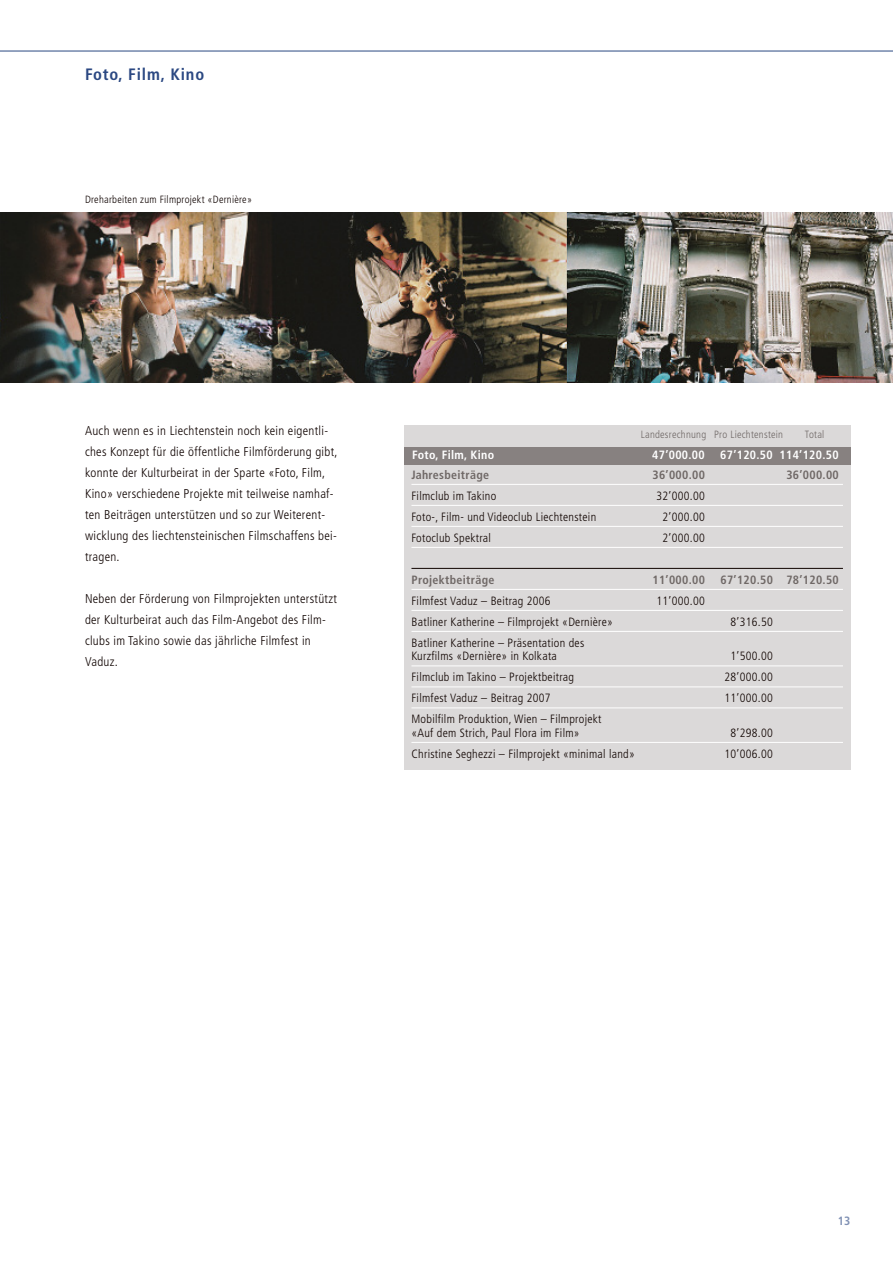
<style>
.page{position:relative;width:893px;height:1263px;background:#fff}
.page>*{position:absolute;margin:0;border:0;box-sizing:border-box;transform-origin:0 0}
.t1{font:700 condensed 16.5px "Frutiger";letter-spacing:.05em;color:#2b4882}
.t2{font:300 condensed 12.75px/21px "Frutiger";letter-spacing:.025em;color:#0f0300}
.t3{font:300 condensed 12px/13.5px "Frutiger";letter-spacing:.025em;color:#0f0300}
.t4{font:700 condensed 12px "Frutiger";letter-spacing:.025em;color:#6f6866}
.t5{font:700 condensed 12px "Frutiger";letter-spacing:.025em;color:#fff}
.t6{font:700 condensed 12px "Frutiger";color:#8091b4}
.t7{font:300 condensed 10.5px "Frutiger";letter-spacing:.025em;color:#0f0300}
.t8{font:300 condensed 10.5px "Frutiger";letter-spacing:.025em;color:#6f6866}
</style>
<div class="page">
<hr style="left:0;top:51px;width:893px;height:1px;background:#2b4882">
<div style="left:404px;top:425px;width:446px;height:27px;background:#dbd9d9"></div>
<div style="left:404px;top:462px;width:446px;height:308px;background:#dbd9d9"></div>
<hr style="left:411px;top:484px;width:432px;height:1px;background:#fff">
<hr style="left:411px;top:505px;width:432px;height:1px;background:#fff">
<hr style="left:411px;top:526px;width:432px;height:1px;background:#fff">
<hr style="left:411px;top:547px;width:432px;height:1px;background:#fff">
<hr style="left:411px;top:568px;width:432px;height:1px;background:#0f0300">
<hr style="left:411px;top:589px;width:432px;height:1px;background:#fff">
<hr style="left:411px;top:610px;width:432px;height:1px;background:#fff">
<hr style="left:411px;top:631px;width:432px;height:1px;background:#fff">
<hr style="left:411px;top:666px;width:432px;height:1px;background:#fff">
<hr style="left:411px;top:687px;width:432px;height:1px;background:#fff">
<hr style="left:411px;top:708px;width:432px;height:1px;background:#fff">
<hr style="left:411px;top:742px;width:432px;height:1px;background:#fff">
<div style="left:404px;top:447px;width:446px;height:18px;background:#878180"></div>
<img style="left:0;top:213px;width:893px;height:170px">
<h1 class="t1" style="left:85px;top:68px;width:121px">Foto, Film, Kino</h1>
<p class="t7" style="left:85px;top:196px;width:169px">Dreharbeiten zum Filmprojekt «Dernière»</p>
<p class="t2" style="left:85px;top:421px;width:254px">Auch wenn es in Liechtenstein noch kein eigentli&shy;ches Konzept für die öffentliche Filmförderung gibt, konnte der Kulturbeirat in der Sparte «Foto, Film, Kino» verschiedene Projekte mit teilweise namhaf&shy;ten Beiträgen unterstützen und so zur Weiterent&shy;wicklung des liechtensteinischen Filmschaffens bei&shy;tragen.</p>
<p class="t2" style="left:85px;top:589px;width:253px">Neben der Förderung von Filmprojekten unterstützt der Kulturbeirat auch das Film-Angebot des Film&shy;clubs im Takino sowie das jährliche Filmfest in Vaduz.</p>
<p class="t8" style="left:641px;top:430px;width:144px">Landesrechnung Pro Liechtenstein</p>
<p class="t8" style="left:805px;top:430px;width:21px">Total</p>
<p class="t5" style="left:412px;top:450px;width:83px">Foto, Film, Kino</p>
<p class="t5" style="left:652px;top:450px;width:54px">47’000.00</p>
<p class="t5" style="left:720px;top:450px;width:120px">67’120.50 114’120.50</p>
<p class="t4" style="left:411px;top:470px;width:79px">Jahresbeiträge</p>
<p class="t4" style="left:652px;top:470px;width:54px">36’000.00</p>
<p class="t4" style="left:786px;top:470px;width:54px">36’000.00</p>
<p class="t3" style="left:411px;top:490px;width:86px">Filmclub im Takino</p>
<p class="t3" style="left:656px;top:490px;width:50px">32’000.00</p>
<p class="t3" style="left:411px;top:511px;width:186px">Foto-, Film- und Videoclub Liechtenstein</p>
<p class="t3" style="left:662px;top:511px;width:44px">2’000.00</p>
<p class="t3" style="left:411px;top:532px;width:81px">Fotoclub Spektral</p>
<p class="t3" style="left:662px;top:532px;width:44px">2’000.00</p>
<p class="t4" style="left:411px;top:575px;width:84px">Projektbeiträge</p>
<p class="t4" style="left:652px;top:575px;width:54px">11’000.00</p>
<p class="t4" style="left:720px;top:575px;width:120px">67’120.50 78’120.50</p>
<p class="t3" style="left:411px;top:595px;width:141px">Filmfest Vaduz – Beitrag 2006</p>
<p class="t3" style="left:656px;top:595px;width:50px">11’000.00</p>
<p class="t3" style="left:411px;top:616px;width:203px">Batliner Katherine – Filmprojekt «Dernière»</p>
<p class="t3" style="left:731px;top:616px;width:44px">8’316.50</p>
<p class="t3" style="left:411px;top:637px;width:174px">Batliner Katherine – Präsentation des<br>Kurzfilms «Dernière» in Kolkata</p>
<p class="t3" style="left:731px;top:650px;width:44px">1’500.00</p>
<p class="t3" style="left:411px;top:671px;width:164px">Filmclub im Takino – Projektbeitrag</p>
<p class="t3" style="left:724px;top:671px;width:50px">28’000.00</p>
<p class="t3" style="left:411px;top:692px;width:141px">Filmfest Vaduz – Beitrag 2007</p>
<p class="t3" style="left:724px;top:692px;width:50px">11’000.00</p>
<p class="t3" style="left:411px;top:713px;width:192px">Mobilfilm Produktion, Wien – Filmprojekt «Auf dem Strich, Paul Flora im Film»</p>
<p class="t3" style="left:731px;top:727px;width:44px">8’298.00</p>
<p class="t3" style="left:411px;top:748px;width:225px">Christine Seghezzi – Filmprojekt «minimal land»</p>
<p class="t3" style="left:724px;top:748px;width:50px">10’006.00</p>
<p class="t6" style="left:838px;top:1216px;width:14px">13</p>
</div>
